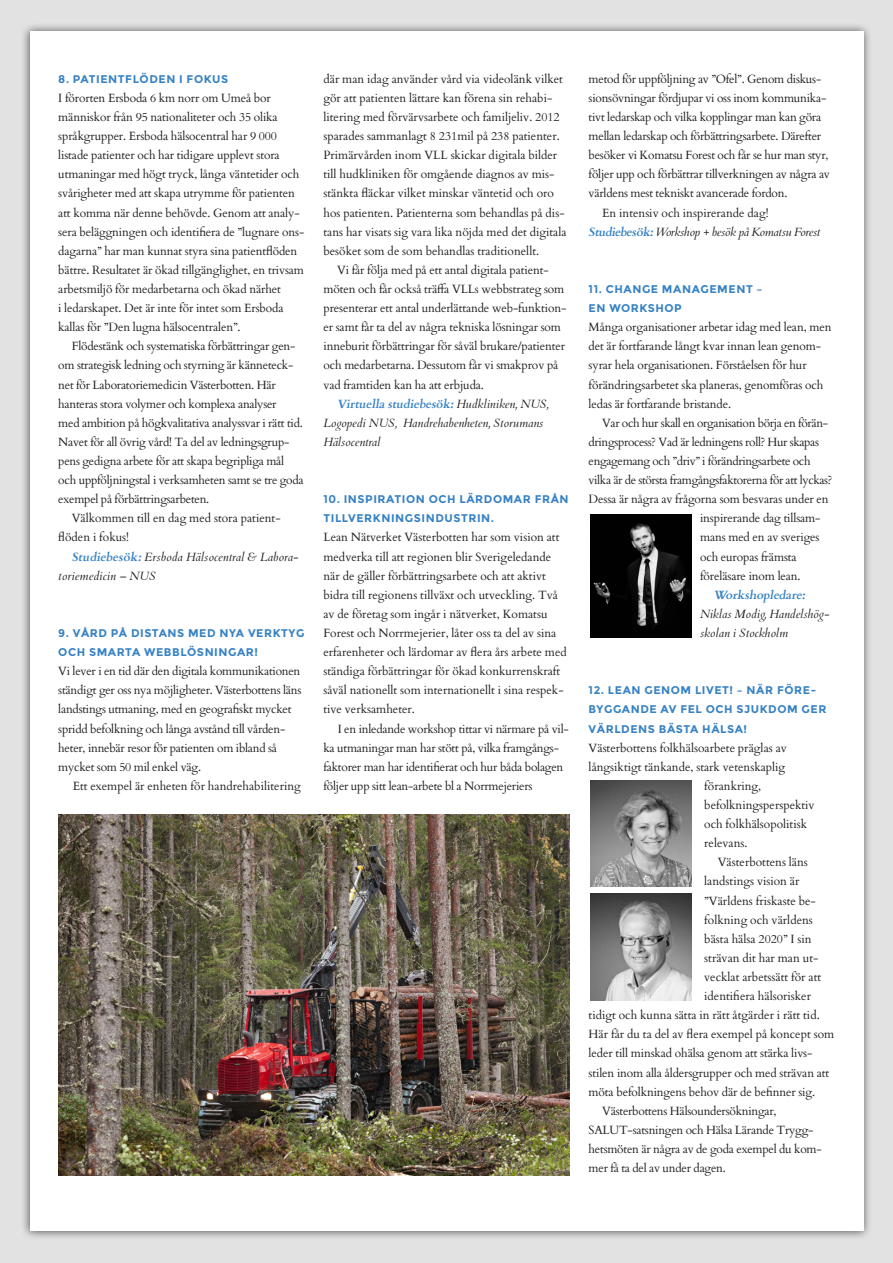
<style>
.page{position:relative;width:893px;height:1263px;background:#e2e2e2}
.page>*{position:absolute;margin:0;border:0;box-sizing:border-box;transform-origin:0 0}
.t1{font:12px/19px "Cardo";letter-spacing:-.01em;color:#231f20}
.t2{font:italic 12px/19px "Cardo";color:#231f20}
.t3{font:12px "Cardo";letter-spacing:-.03em;color:#231f20}
.t4{font:italic 12px "Cardo";letter-spacing:-.025em;color:#231f20}
.t5{font:italic 700 12px "Cardo";color:#3782c4}
.t6{font:700 11.1px/19px "Montserrat";letter-spacing:.05em;color:#3782c4}
.s1{font-weight:700;color:#3782c4}
</style>
<div class="page">
<div style="left:21px;top:23px;width:851px;height:1217px;background:#231f20;opacity:.75"></div>
<div style="left:30px;top:32px;width:833px;height:1199px;background:#fff"></div>
<img style="left:58px;top:815px;width:511px;height:361px">
<img style="left:591px;top:514px;width:100px;height:124px">
<img style="left:591px;top:780px;width:100px;height:107px">
<img style="left:591px;top:894px;width:100px;height:106px">
<p class="t6" style="left:58px;top:69px;width:171px">8. PATIENTFLÖDEN I FOKUS</p>
<p class="t1" style="left:58px;top:88px;width:248px">I förorten Ersboda 6 km norr om Umeå bor människor från 95 nationaliteter och 35 olika språkgrupper. Ersboda hälsocentral har 9 000 listade patienter och har tidigare upplevt stora utmaningar med högt tryck, långa väntetider och svårigheter med att skapa utrymme för patienten att komma när denne behövde. Genom att analy&shy;sera beläggningen och identifiera de ”lugnare ons&shy;dagarna” har man kunnat styra sina patientflöden bättre. Resultatet är ökad tillgänglighet, en trivsam arbetsmiljö för medarbetarna och ökad närhet<br>i ledarskapet. Det är inte för intet som Ersboda kallas för ”Den lugna hälsocentralen”.</p>
<p class="t1" style="left:72px;top:336px;width:225px">Flödestänk och systematiska förbättringar gen-</p>
<p class="t1" style="left:58px;top:355px;width:237px">om strategisk ledning och styrning är känneteck-</p>
<p class="t1" style="left:58px;top:374px;width:219px">net för Laboratoriemedicin Västerbotten. Här</p>
<p class="t1" style="left:58px;top:393px;width:220px">hanteras stora volymer och komplexa analyser</p>
<p class="t1" style="left:58px;top:413px;width:246px">med ambition på högkvalitativa analyssvar i rätt tid.</p>
<p class="t1" style="left:58px;top:432px;width:233px">Navet för all övrig vård! Ta del av ledningsgrup-</p>
<p class="t1" style="left:58px;top:451px;width:227px">pens gedigna arbete för att skapa begripliga mål</p>
<p class="t1" style="left:58px;top:470px;width:247px">och uppföljningstal i verksamheten samt se tre goda</p>
<p class="t1" style="left:58px;top:489px;width:153px">exempel på förbättringsarbeten.</p>
<p class="t1" style="left:72px;top:508px;width:210px">Välkommen till en dag med stora patient-</p>
<p class="t1" style="left:58px;top:527px;width:72px">flöden i fokus!</p>
<p class="t2" style="left:72px;top:547px;width:228px"><span class="s1">Studiebesök:</span>Ersboda Hälsocentral &amp; Labora-</p>
<p class="t2" style="left:58px;top:566px;width:99px">toriemedicin – NUS</p>
<p class="t6" style="left:58px;top:624px;width:248px">9. VÅRD PÅ DISTAN S M ED NYA VERKTYG<br>OCH SMARTA WEBBLÖSN IN GAR!</p>
<p class="t1" style="left:58px;top:661px;width:245px">Vi lever i en tid där den digitala kommunikationen ständigt ger oss nya möjligheter. Västerbottens läns landstings utmaning, med en geografiskt mycket spridd befolkning och långa avstånd till vården&shy;heter, innebär resor för patienten om ibland så mycket som 50 mil enkel väg.</p>
<p class="t1" style="left:73px;top:776px;width:230px">Ett exempel är enheten för handrehabilitering</p>
<p class="t1" style="left:323px;top:69px;width:245px">där man idag använder vård via videolänk vilket gör att patienten lättare kan förena sin rehabi&shy;litering med förvärvsarbete och familjeliv. 2012 sparades sammanlagt 8 231mil på 238 patienter.<br>Primärvården inom VLL skickar digitala bilder till hudkliniken för omgående diagnos av mis&shy;stänkta fläckar vilket minskar väntetid och oro hos patienten. Patienterna som behandlas på dis&shy;tans har visats sig vara lika nöjda med det digitala besöket som de som behandlas traditionellt.</p>
<p class="t1" style="left:323px;top:260px;width:244px;text-indent:14px">Vi får följa med på ett antal digitala patient&shy;möten och får också träffa VLLs webbstrateg som presenterar ett antal underlättande web-funktion&shy;er samt får ta del av några tekniska lösningar som inneburit förbättringar för såväl brukare/patienter och medarbetarna. Dessutom får vi smakprov på vad framtiden kan ha att erbjuda.</p>
<p class="t2" style="left:323px;top:394px;width:227px;text-indent:14px"><span class="s1">Virtuella studiebesök:</span>Hu d k l i n i k e n, N US,<br>Logopedi NUS, Handrehabenheten, Storumans<br>Hälsocentral</p>
<p class="t6" style="left:323px;top:490px;width:245px">10. INSPIRATION OCH LÄRDOMAR FRÅN<br>TILLVERKN INGSIN DUSTRIN.</p>
<p class="t1" style="left:323px;top:527px;width:245px">Lean Nätverket Västerbotten har som vision att medverka till att regionen blir Sverigeledande när de gäller förbättringsarbete och att aktivt bidra till regionens tillväxt och utveckling. Två av de företag som ingår i nätverket, Komatsu Forest och Norrmejerier, låter oss ta del av sina erfarenheter och lärdomar av flera års arbete med ständiga förbättringar för ökad konkurrenskraft såväl nationellt som internationellt i sina respek&shy;tive verksamheter.</p>
<p class="t1" style="left:323px;top:718px;width:247px;text-indent:14px">I en inledande workshop tittar vi närmare på vil&shy;ka utmaningar man har stött på, vilka framgångs&shy;faktorer man har identifierat och hur båda bolagen följer upp sitt lean-arbete bl a Norrmejeriers</p>
<p class="t1" style="left:589px;top:69px;width:234px">metod för uppföljning av ”Ofel”. Genom diskus-</p>
<p class="t1" style="left:589px;top:88px;width:239px">sionsövningar fördjupar vi oss inom kommunika-</p>
<p class="t1" style="left:589px;top:107px;width:234px">tivt ledarskap och vilka kopplingar man kan göra</p>
<p class="t1" style="left:589px;top:126px;width:234px">mellan ledarskap och förbättringsarbete. Därefter</p>
<p class="t1" style="left:589px;top:145px;width:241px">besöker vi Komatsu Forest och får se hur man styr,</p>
<p class="t1" style="left:589px;top:164px;width:243px">följer upp och förbättrar tillverkningen av några av</p>
<p class="t1" style="left:589px;top:183px;width:200px">världens mest tekniskt avancerade fordon.</p>
<p class="t1" style="left:602px;top:202px;width:168px">En intensiv och inspirerande dag!</p>
<p class="t4" style="left:589px;top:225px;width:233px"><span class="s1">Studiebesök:</span>Workshop + besök på Komatsu Forest</p>
<p class="t6" style="left:589px;top:280px;width:175px">11. CHANGE MANAGEM ENT –<br>EN WORKSHOP</p>
<p class="t1" style="left:589px;top:317px;width:244px">Många organisationer arbetar idag med lean, men det är fortfarande långt kvar innan lean genom&shy;syrar hela organisationen. Förståelsen för hur förändringsarbetet ska planeras, genomföras och ledas är fortfarande bristande.</p>
<p class="t3" style="left:602px;top:413px;width:228px">Var och hur skall en organisation börja en förän-</p>
<p class="t3" style="left:589px;top:432px;width:232px">dringsprocess? Vad är ledningens roll? Hur skapas</p>
<p class="t3" style="left:589px;top:451px;width:223px">engagemang och ”driv” i förändringsarbete och</p>
<p class="t3" style="left:589px;top:470px;width:245px">vilka är de största framgångsfaktorerna för att lyckas?</p>
<p class="t1" style="left:589px;top:489px;width:242px">Dessa är några av frågorna som besvaras under en</p>
<p class="t1" style="left:700px;top:508px;width:122px">inspirerande dag tillsam-</p>
<p class="t1" style="left:700px;top:527px;width:121px">mans med en av sveriges</p>
<p class="t1" style="left:700px;top:546px;width:98px">och europas främsta</p>
<p class="t1" style="left:700px;top:565px;width:102px">föreläsare inom lean.</p>
<p class="t5" style="left:713px;top:585px;width:96px">Workshopledare:</p>
<p class="t2" style="left:700px;top:604px;width:131px">Niklas Modig, Handelshög&shy;skolan i Stockholm</p>
<p class="t6" style="left:589px;top:681px;width:239px">12. LEAN GENOM LIVET! – NÄR FÖRE-<br>BYGGAN DE AV FEL OCH SJUKDOM GER<br>VÄRLDEN S BÄSTA HÄLSA!</p>
<p class="t1" style="left:589px;top:737px;width:200px">Västerbottens folkhälsoarbete präglas av</p>
<p class="t1" style="left:589px;top:756px;width:198px">långsiktigt tänkande, stark vetenskaplig</p>
<p class="t1" style="left:704px;top:776px;width:59px">förankring,</p>
<p class="t1" style="left:704px;top:795px;width:112px">befolkningsperspektiv</p>
<p class="t1" style="left:704px;top:814px;width:104px">och folkhälsopolitisk</p>
<p class="t1" style="left:704px;top:833px;width:45px">relevans.</p>
<p class="t1" style="left:718px;top:852px;width:92px">Västerbottens läns</p>
<p class="t1" style="left:704px;top:871px;width:97px">landstings vision är</p>
<p class="t1" style="left:704px;top:890px;width:113px">”Världens friskaste be-</p>
<p class="t1" style="left:704px;top:909px;width:110px">folkning och världens</p>
<p class="t1" style="left:704px;top:928px;width:109px">bästa hälsa 2020” I sin</p>
<p class="t1" style="left:704px;top:948px;width:116px">strävan dit har man ut-</p>
<p class="t1" style="left:704px;top:967px;width:118px">vecklat arbetssätt för att</p>
<p class="t1" style="left:704px;top:986px;width:108px">identifiera hälsorisker</p>
<p class="t1" style="left:589px;top:1005px;width:233px">tidigt och kunna sätta in rätt åtgärder i rätt tid.</p>
<p class="t1" style="left:589px;top:1024px;width:247px">Här får du ta del av flera exempel på koncept som</p>
<p class="t1" style="left:589px;top:1043px;width:225px">leder till minskad ohälsa genom att stärka livs-</p>
<p class="t1" style="left:589px;top:1062px;width:242px">stilen inom alla åldersgrupper och med strävan att</p>
<p class="t1" style="left:589px;top:1081px;width:228px">möta befolkningens behov där de befinner sig.</p>
<p class="t1" style="left:602px;top:1100px;width:176px">Västerbottens Hälsoundersökningar,</p>
<p class="t1" style="left:589px;top:1120px;width:226px">SALUT-satsningen och Hälsa Lärande Trygg-</p>
<p class="t1" style="left:589px;top:1139px;width:235px">hetsmöten är några av de goda exempel du kom-</p>
<p class="t1" style="left:589px;top:1158px;width:139px">mer få ta del av under dagen.</p>
</div>
